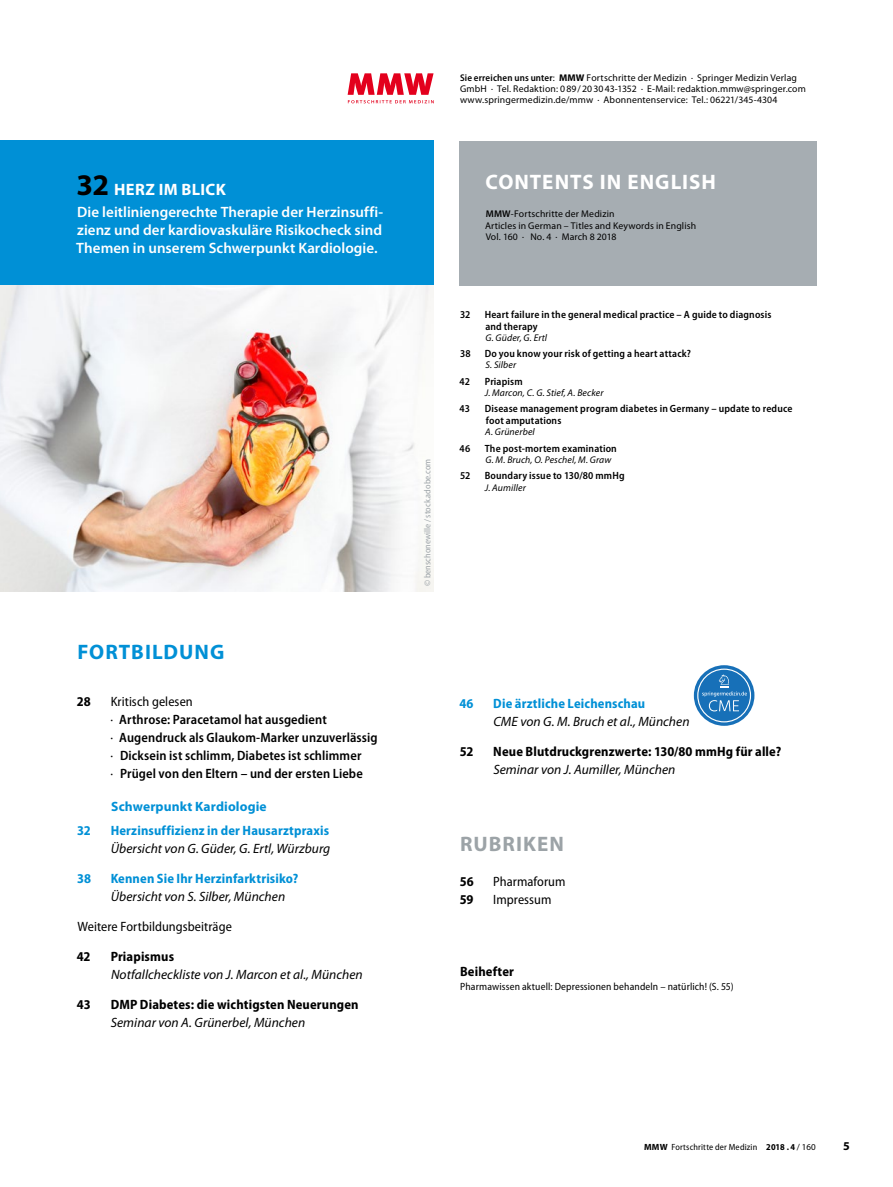
<style>
.page{position:relative;width:893px;height:1187px;background:#fff}
.page>*{position:absolute;margin:0;border:0;box-sizing:border-box;transform-origin:0 0}
.t1{font:700 21px "Myriad Pro";letter-spacing:.05em;color:#fff}
.t2{font:700 21px "Myriad Pro";letter-spacing:.05em;color:#0090d6}
.t3{font:700 21px "Myriad Pro";letter-spacing:.05em;color:#9ca3a7}
.t4{font:700 16.5px "Myriad Pro";letter-spacing:.025em;color:#fff}
.t5{font:600 15px/18px "Myriad Pro";letter-spacing:.005em;color:#fff;text-align:justify}
.t6{font:italic 13.5px "Myriad Pro";letter-spacing:.005em;color:#000}
.t7{font:600 semi-condensed 13.5px/18px "Myriad Pro";letter-spacing:.005em;color:#000}
.t8{font:700 semi-condensed 13.5px "Myriad Pro";letter-spacing:.01em;color:#000}
.t9{font:700 semi-condensed 13.5px "Myriad Pro";letter-spacing:.01em;color:#0090d6}
.t10{font:semi-condensed 13.5px "Myriad Pro";letter-spacing:.005em;color:#000}
.t11{font:700 13.5px "Myriad Pro";color:#0090d6}
.t12{font:700 12px "Myriad Pro";color:#000}
.t13{font:600 semi-condensed 10.5px/12px "Myriad Pro";letter-spacing:.015em;color:#000}
.t14{font:semi-condensed 10.5px "Myriad Pro";letter-spacing:.01em;color:#000}
.t15{font:9.75px/11.2px "Myriad Pro";letter-spacing:.015em;color:#000}
.t16{font:italic 9.75px "Myriad Pro";letter-spacing:.015em;color:#000}
.t17{font:semi-condensed 9px "Myriad Pro";letter-spacing:.02em;color:#000}
.t18{font:semi-condensed 9px "Myriad Pro";color:#9ca3a7}
.s1{font-size:30px;color:#000}
.s2{font-weight:400}
.s3{font-weight:600;font-stretch:semi-condensed}
.s4{font-weight:700}
.s5{font-weight:600}
.s6{font-weight:700;font-stretch:normal}
.s7{font-stretch:normal}
</style>
<div class="page">
<img style="left:0;top:285px;width:434px;height:306px">
<div style="left:0;top:140px;width:434px;height:145px;background:#0090d6"></div>
<div style="left:694px;top:665px;width:60px;height:60px;background:#1770b8;border-radius:50%"></div>
<svg style="left:697px;top:668px;width:54px;height:54px"></svg>
<svg style="left:348px;top:73px;width:86px;height:30px"></svg>
<div style="left:459px;top:141px;width:357px;height:144px;background:#a6adb2"></div>
<h2 class="t4" style="left:77px;top:178px;width:151px"><span class="s1">32</span> HERZ IM BLICK</h2>
<h3 class="t5" style="left:76px;top:202px;width:308px">Die leitliniengerechte Therapie der Herzinsuffi&shy;zienz und der kardiovaskuläre Risikocheck sind Themen in unserem Schwerpunkt Kardiologie.</h3>
<h1 class="t2" style="left:77px;top:638px;width:148px">FORTBILDUNG</h1>
<h3 class="t8" style="left:77px;top:694px;width:15px">28</h3>
<h3 class="t7" style="left:110px;top:693px;width:269px"><span class="s2">Kritisch gelesen<br>·</span> Arthrose: Paracetamol hat ausgedient<br><span class="s2">·</span> Augendruck als Glaukom-Marker unzuverlässig <span class="s2">·</span> Dicksein ist schlimm, Diabetes ist schlimmer<br><span class="s2">·</span> Prügel von den Eltern – und der ersten Liebe</h3>
<h3 class="t11" style="left:111px;top:797px;width:157px">Schwerpunkt Kardiologie</h3>
<h3 class="t9" style="left:77px;top:822px;width:15px">32</h3>
<h3 class="t9" style="left:111px;top:822px;width:220px">Herzinsuffizienz in der Hausarztpraxis</h3>
<h3 class="t6" style="left:111px;top:840px;width:221px">Übersicht von G. Güder, G. Ertl, Würzburg</h3>
<h3 class="t9" style="left:77px;top:870px;width:15px">38</h3>
<h3 class="t9" style="left:111px;top:870px;width:189px">Kennen Sie Ihr Herzinfarktrisiko?</h3>
<h3 class="t6" style="left:111px;top:888px;width:176px">Übersicht von S. Silber, München</h3>
<h3 class="t10" style="left:77px;top:919px;width:156px">Weitere Fortbildungsbeiträge</h3>
<h3 class="t8" style="left:77px;top:948px;width:15px">42</h3>
<h3 class="t8" style="left:111px;top:948px;width:65px">Priapismus</h3>
<h3 class="t6" style="left:111px;top:966px;width:253px">Notfallcheckliste von J. Marcon et al., München</h3>
<h3 class="t8" style="left:77px;top:996px;width:15px">43</h3>
<h3 class="t8" style="left:111px;top:996px;width:249px">DMP Diabetes: die wichtigsten Neuerungen</h3>
<h3 class="t6" style="left:111px;top:1014px;width:196px">Seminar von A. Grünerbel, München</h3>
<p class="t18" style="left:422px;top:586px;width:129px;rotate:-90deg">© benschonewille / stock.adobe.com</p>
<p class="t15" style="left:460px;top:72px;width:347px"><span class="s3">Sie erreichen uns unter</span>: <span class="s4">MMW</span> Fortschritte der Medizin · Springer Medizin Verlag<br>GmbH · Tel. Redaktion: 089/203043-1352 · E-Mail: redaktion.mmw@springer.com www.springermedizin.de/mmw · Abonnentenservice: Tel.: 06221/345-4304</p>
<h1 class="t1" style="left:485px;top:168px;width:232px">CONTENTS IN ENGLISH</h1>
<p class="t15" style="left:485px;top:208px;width:213px"><span class="s5">MMW</span>-Fortschritte der Medizin<br>Articles in German – Titles and Keywords in English<br>Vol. 160 · No. 4 · March 8 2018</p>
<p class="t13" style="left:460px;top:308px;width:12px">32</p>
<p class="t13" style="left:485px;top:308px;width:288px">Heart failure in the general medical practice – A guide to diagnosis and therapy</p>
<p class="t16" style="left:485px;top:331px;width:63px">G. Güder, G. Ertl</p>
<p class="t13" style="left:460px;top:348px;width:12px">38</p>
<p class="t13" style="left:485px;top:348px;width:208px">Do you know your risk of getting a heart attack?</p>
<p class="t16" style="left:485px;top:359px;width:32px">S. Silber</p>
<p class="t13" style="left:460px;top:375px;width:12px">42</p>
<p class="t13" style="left:485px;top:375px;width:39px">Priapism</p>
<p class="t16" style="left:485px;top:386px;width:120px">J. Marcon, C. G. Stief, A. Becker</p>
<p class="t13" style="left:460px;top:403px;width:12px">43</p>
<p class="t13" style="left:485px;top:403px;width:309px">Disease management program diabetes in Germany – update to reduce foot amputations</p>
<p class="t16" style="left:485px;top:426px;width:51px">A. Grünerbel</p>
<p class="t13" style="left:460px;top:442px;width:12px">46</p>
<p class="t13" style="left:485px;top:442px;width:134px">The post-mortem examination</p>
<p class="t16" style="left:485px;top:453px;width:127px">G. M. Bruch, O. Peschel, M. Graw</p>
<p class="t13" style="left:460px;top:470px;width:12px">52</p>
<p class="t13" style="left:485px;top:470px;width:141px">Boundary issue to 130/80 mmHg</p>
<p class="t16" style="left:485px;top:481px;width:43px">J. Aumiller</p>
<h3 class="t9" style="left:459px;top:696px;width:16px">46</h3>
<h3 class="t9" style="left:493px;top:696px;width:153px">Die ärztliche Leichenschau</h3>
<h3 class="t6" style="left:493px;top:713px;width:198px">CME von G. M. Bruch et al., München</h3>
<h3 class="t8" style="left:460px;top:744px;width:15px">52</h3>
<h3 class="t8" style="left:493px;top:744px;width:289px">Neue Blutdruckgrenzwerte: 130/80 mmHg für alle?</h3>
<h3 class="t6" style="left:493px;top:761px;width:184px">Seminar von J. Aumiller, München</h3>
<h1 class="t3" style="left:460px;top:829px;width:105px">RUBRIKEN</h1>
<h3 class="t8" style="left:460px;top:873px;width:15px">56</h3>
<h3 class="t10" style="left:493px;top:873px;width:74px">Pharmaforum</h3>
<h3 class="t8" style="left:460px;top:891px;width:15px">59</h3>
<h3 class="t10" style="left:493px;top:891px;width:60px">Impressum</h3>
<h3 class="t8" style="left:460px;top:963px;width:55px">Beihefter</h3>
<p class="t14" style="left:460px;top:980px;width:275px">Pharmawissen aktuell: Depressionen behandeln – natürlich! (S. 55)</p>
<p class="t17" style="left:644px;top:1141px;width:173px"><span class="s6">MMW</span> Fortschritte der Medizin <span class="s4">2018 . 4</span> <span class="s7">/ 160</span></p>
<p class="t12" style="left:843px;top:1137px;width:8px">5</p>
</div>
